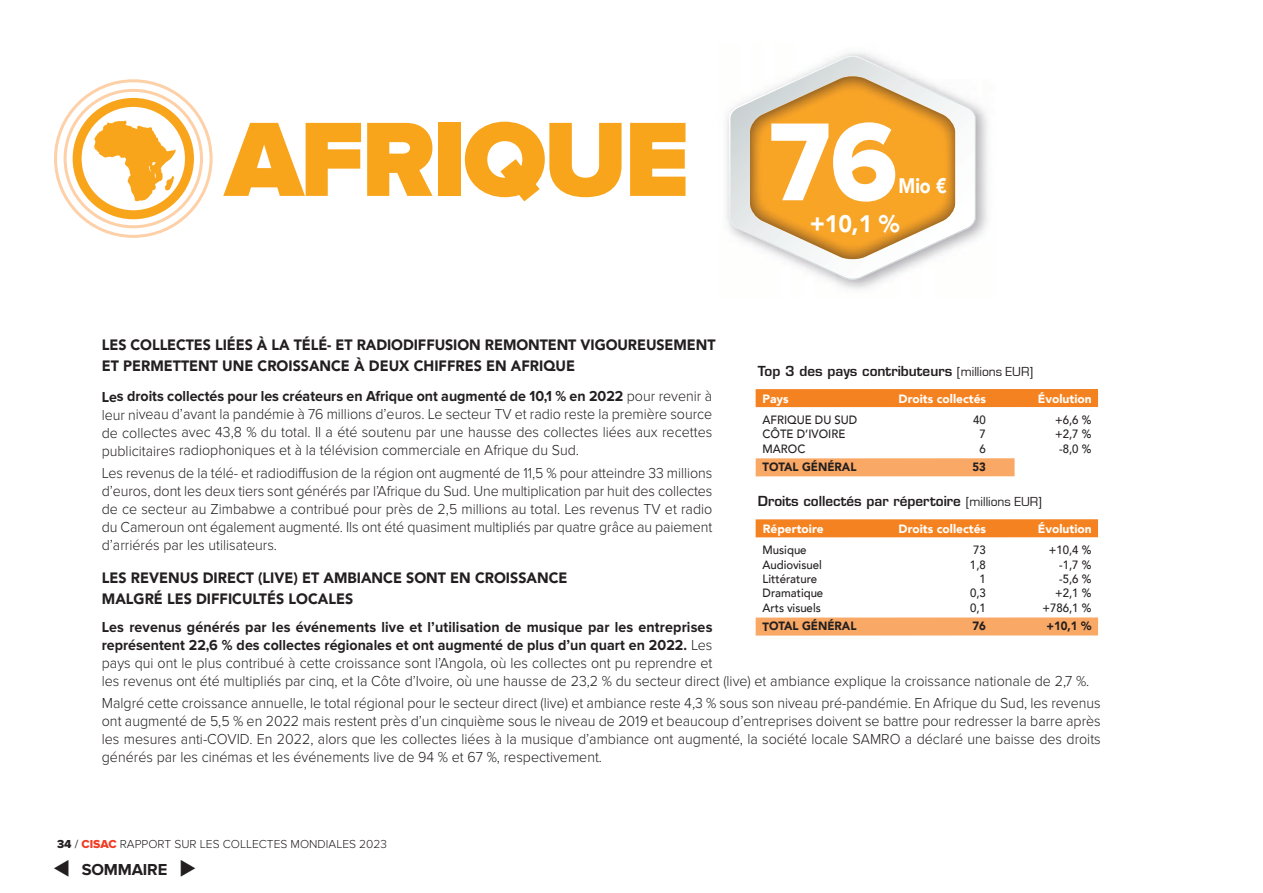
<style>
.page{position:relative;width:1263px;height:893px;background:#fff}
.page>*{position:absolute;margin:0;border:0;box-sizing:border-box;transform-origin:0 0}
.t1{font:115.05px "Proxima Nova Extrabld";color:#fff;scale:.95 1}
.t2{font:900 109.5px "Proxima Nova";letter-spacing:-.03em;color:#f9a51b}
.t3{font:900 24px "Avenir";color:#fff;scale:.95 1}
.t4{font:900 21px "Avenir";color:#fff;scale:.85 1}
.t5{font:700 16.5px "Proxima Nova";letter-spacing:-.01em;color:#231f20}
.t6{font:300 15px/18px "Proxima Nova";color:#231f20;text-align:justify;scale:.95 1}
.t7{font:900 15px/21px "Avenir";color:#231f20;scale:.95 1}
.t8{font:600 13.5px "Eurostile";color:#231f20}
.t9{font:500 12px "Avenir";color:#231f20;scale:.95 1}
.t10{font:900 12px "Avenir";color:#fff}
.t11{font:300 12px "Proxima Nova";color:#231f20}
.t12{font:900 12px "Avenir";color:#231f20;scale:.95 1}
.s1{font-weight:400}
.s2{font-weight:700}
.s3{font-family:"Proxima Nova Extrabld";font-weight:400}
.s4{font-family:"Proxima Nova Extrabld";font-weight:400;color:#ef3e25}
.s5{font-size:27px}
</style>
<div class="page">
<svg style="left:729px;top:56px;width:247px;height:224px"></svg>
<img style="left:750px;top:76px;width:205px;height:183px">
<svg style="left:54px;top:79px;width:159px;height:159px"></svg>
<div style="left:756px;top:389px;width:342px;height:18px;background:#f58220"></div>
<div style="left:756px;top:519px;width:342px;height:18px;background:#f58220"></div>
<div style="left:756px;top:617px;width:342px;height:19px;background:#f9a865"></div>
<div style="left:756px;top:458px;width:258px;height:18px;background:#f9a865"></div>
<p class="t2" style="left:225px;top:123px;width:466px">AFRIQUE</p>
<p class="t1" style="left:769px;top:93px;width:137px">76</p>
<p class="t3" style="left:810px;top:207px;width:96px;rotate:1deg">+10,1 %</p>
<p class="t4" style="left:898px;top:172px;width:58px">Mio €</p>
<p class="t7" style="left:102px;top:335px;width:647px">LES COLLECTES LIÉES À LA TÉLÉ- ET RADIODIFFUSION REMONTENT VIGOUREUSEMENT<br>ET PERMETTENT UNE CROISSANCE À DEUX CHIFFRES EN AFRIQUE</p>
<p class="t8" style="left:758px;top:366px;width:277px">Top 3 des pays contributeurs <span class="s1">[millions EUR]</span></p>
<p class="t6" style="left:102px;top:389px;width:644px"><span class="s2">Les droits collectés pour les créateurs en Afrique ont augmenté de 10,1 % en 2022</span> pour revenir à leur niveau d’avant la pandémie à 76 millions d’euros. Le secteur TV et radio reste la première source de collectes avec 43,8 % du total. Il a été soutenu par une hausse des collectes liées aux recettes publicitaires radiophoniques et à la télévision commerciale en Afrique du Sud.</p>
<p class="t6" style="left:102px;top:465px;width:644px">Les revenus de la télé- et radiodiffusion de la région ont augmenté de 11,5 % pour atteindre 33 millions d’euros, dont les deux tiers sont générés par l’Afrique du Sud. Une multiplication par huit des collectes de ce secteur au Zimbabwe a contribué pour près de 2,5 millions au total. Les revenus TV et radio du Cameroun ont également augmenté. Ils ont été quasiment multipliés par quatre grâce au paiement d’arriérés par les utilisateurs.</p>
<p class="t10" style="left:762px;top:391px;width:28px">Pays</p>
<p class="t10" style="left:898px;top:391px;width:89px">Droits collectés</p>
<p class="t10" style="left:1038px;top:391px;width:55px">Évolution</p>
<p class="t9" style="left:762px;top:412px;width:101px">AFRIQUE DU SUD</p>
<p class="t9" style="left:973px;top:412px;width:15px">40</p>
<p class="t9" style="left:1055px;top:412px;width:40px">+6,6 %</p>
<p class="t9" style="left:762px;top:426px;width:89px">CÔTE D’IVOIRE</p>
<p class="t9" style="left:979px;top:426px;width:8px">7</p>
<p class="t9" style="left:1055px;top:426px;width:40px">+2,7 %</p>
<p class="t9" style="left:762px;top:441px;width:47px">MAROC</p>
<p class="t9" style="left:979px;top:441px;width:8px">6</p>
<p class="t9" style="left:1059px;top:441px;width:36px">-8,0 %</p>
<p class="t12" style="left:762px;top:459px;width:100px">TOTAL GÉNÉRAL</p>
<p class="t12" style="left:972px;top:459px;width:16px">53</p>
<p class="t8" style="left:758px;top:496px;width:286px">Droits collectés par répertoire <span class="s1">[millions EUR]</span></p>
<p class="t10" style="left:763px;top:521px;width:62px">Répertoire</p>
<p class="t10" style="left:898px;top:521px;width:89px">Droits collectés</p>
<p class="t10" style="left:1038px;top:521px;width:55px">Évolution</p>
<p class="t9" style="left:762px;top:542px;width:48px">Musique</p>
<p class="t9" style="left:973px;top:542px;width:15px">73</p>
<p class="t9" style="left:1049px;top:542px;width:46px">+10,4 %</p>
<p class="t9" style="left:762px;top:557px;width:64px">Audiovisuel</p>
<p class="t9" style="left:970px;top:557px;width:18px">1,8</p>
<p class="t9" style="left:1059px;top:556px;width:36px">-1,7 %</p>
<p class="t9" style="left:762px;top:571px;width:59px">Littérature</p>
<p class="t9" style="left:979px;top:571px;width:8px">1</p>
<p class="t9" style="left:1059px;top:571px;width:36px">-5,6 %</p>
<p class="t9" style="left:762px;top:585px;width:65px">Dramatique</p>
<p class="t9" style="left:970px;top:585px;width:18px">0,3</p>
<p class="t9" style="left:1055px;top:585px;width:40px">+2,1 %</p>
<p class="t9" style="left:762px;top:600px;width:63px">Arts visuels</p>
<p class="t9" style="left:970px;top:600px;width:18px">0,1</p>
<p class="t9" style="left:1042px;top:600px;width:53px">+786,1 %</p>
<p class="t12" style="left:763px;top:618px;width:100px">TOTAL GÉNÉRAL</p>
<p class="t12" style="left:972px;top:618px;width:16px">76</p>
<p class="t12" style="left:1046px;top:618px;width:49px">+10,1 %</p>
<p class="t7" style="left:102px;top:568px;width:491px">LES REVENUS DIRECT (LIVE) ET AMBIANCE SONT EN CROISSANCE<br>MALGRÉ LES DIFFICULTÉS LOCALES</p>
<p class="t6" style="left:102px;top:619px;width:1041px;text-align:left"><span class="s2">Les revenus générés par les événements live et l’utilisation de musique par les entreprises<br>représentent 22,6 % des collectes régionales et ont augmenté de plus d’un quart en 2022.</span> Les<br>pays qui ont le plus contribué à cette croissance sont l’Angola, où les collectes ont pu reprendre et<br>les revenus ont été multipliés par cinq, et la Côte d’Ivoire, où une hausse de 23,2 % du secteur direct (live) et ambiance explique la croissance nationale de 2,7 %.</p>
<p class="t6" style="left:102px;top:695px;width:1053px">Malgré cette croissance annuelle, le total régional pour le secteur direct (live) et ambiance reste 4,3 % sous son niveau pré-pandémie. En Afrique du Sud, les revenus ont augmenté de 5,5 % en 2022 mais restent près d’un cinquième sous le niveau de 2019 et beaucoup d’entreprises doivent se battre pour redresser la barre après les mesures anti-COVID. En 2022, alors que les collectes liées à la musique d’ambiance ont augmenté, la société locale SAMRO a déclaré une baisse des droits générés par les cinémas et les événements live de 94 % et 67 %, respectivement.</p>
<p class="t11" style="left:57px;top:840px;width:331px"><span class="s3">34</span> <span class="s1">/</span> <span class="s4">CISAC</span> RAPPORT SUR LES COLLECTES MONDIALES 2023</p>
<p class="t5" style="left:54px;top:863px;width:143px"><span class="s5">⊳</span> SOMMAIRE <span class="s5">⊲</span></p>
</div>
